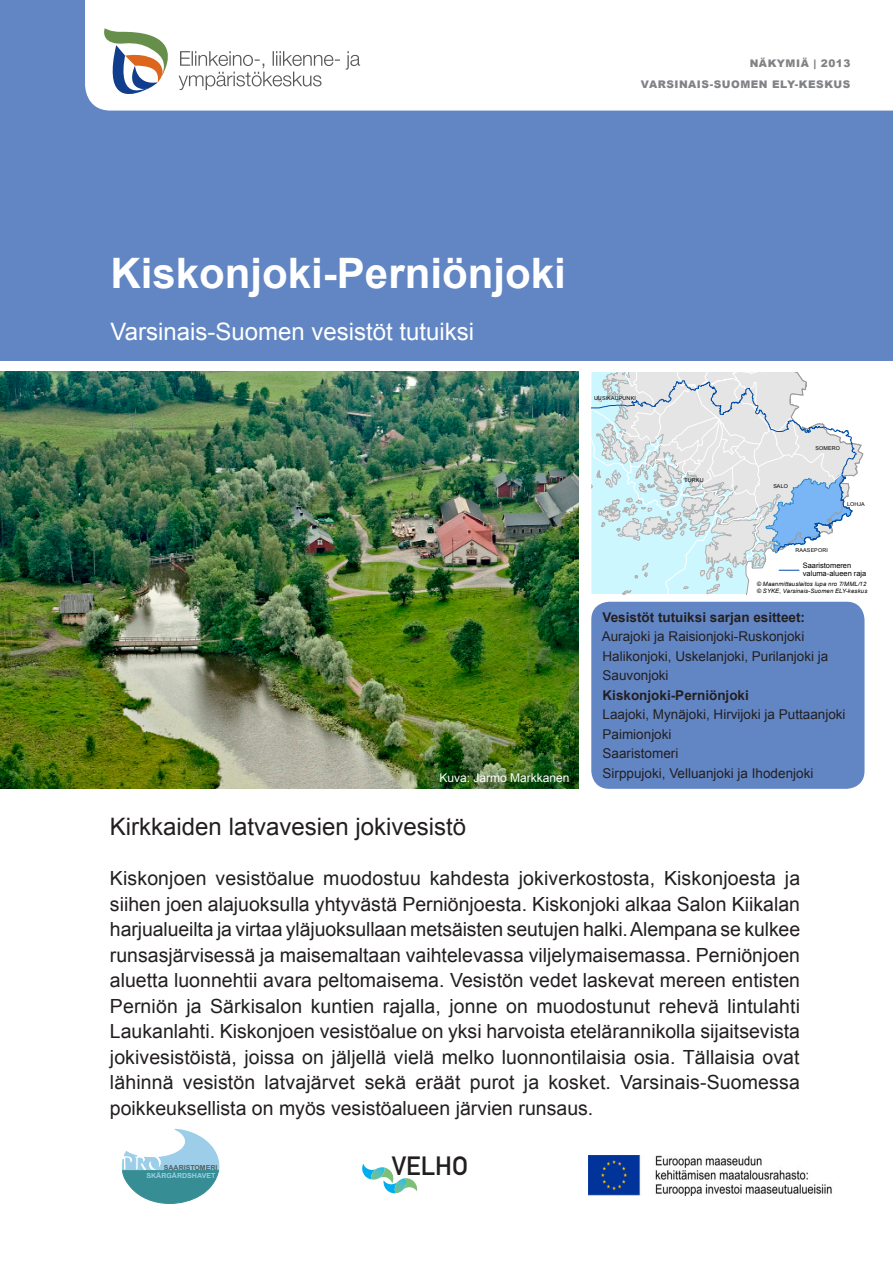
<style>
.page{position:relative;width:893px;height:1263px;background:#fff}
.page>*{position:absolute;margin:0;border:0;box-sizing:border-box;transform-origin:0 0}
.OTS_1_Kannet{font:700 42px "Arial";color:#fff}
.t1{font:26.1px "DIN Mittelschrift Alternate";color:#231f20}
.OTS_2{font:24px "Arial";color:#231f20}
.OTS_1_Kannet_alaotsi{font:24px "Arial";color:#fff}
.OTS_2-2{font:19.5px/25.5px "Arial";color:#231f20;text-align:justify}
.Leipis_eka_kpl{font:13.5px/19.5px "Arial";color:#231f20}
.Kuvateksti_taulukko{font:12px "Arial";color:#fff}
.sarjatunnus{font:900 10.5px/20.2px "Arial";letter-spacing:.05em;color:#808285;text-align:right}
.t2{font:7.5px/8.7px "Arial";letter-spacing:.005em;color:#000}
.t3{font:700 6.9px/7.5px "Arial";color:#9ccee9;text-align:right}
.t4{font:italic 6px/7.2px "Arial";letter-spacing:.03em;color:#000}
.t5{font:5.4px "Arial";color:#000}
.t6{font:5.4px "Arial";letter-spacing:.025em;color:#000}
.s1{font-weight:700}
.s2{color:#565d5d}
</style>
<div class="page">
<div style="left:1px;top:0;width:892px;height:360px;background:#6286c4"></div>
<div style="left:85px;top:0;width:808px;height:111px;background:#fff"></div>
<svg style="left:346px;top:51px;width:14px;height:19px"></svg>
<svg style="left:179px;top:51px;width:161px;height:39px;background:#e2e2e2"></svg>
<svg style="left:100px;top:28px;width:70px;height:70px;background:#bfc4bf"></svg>
<img style="left:0;top:371px;width:578px;height:418px">
<svg style="left:591px;top:372px;width:272px;height:223px"></svg>
<svg style="left:122px;top:1129px;width:97px;height:75px"></svg>
<svg style="left:362px;top:1163px;width:56px;height:30px"></svg>
<img style="left:589px;top:1155px;width:243px;height:40px">
<div style="left:591px;top:602px;width:273px;height:187px;background:#6286c4;border-radius:18px"></div>
<p class="sarjatunnus" style="left:641px;top:53px;width:211px">NÄKYMIÄ | 2013<br>VARSINAIS-SUOMEN ELY-KESKUS</p>
<p class="OTS_1_Kannet" style="left:111px;top:245px;width:457px">Kiskonjoki-Perniönjoki</p>
<p class="OTS_1_Kannet_alaotsi" style="left:111px;top:316px;width:365px">Varsinais-Suomen vesistöt tutuiksi</p>
<p class="Kuvateksti_taulukko" style="left:439px;top:770px;width:132px">Kuva: Jarmo Markkanen</p>
<p class="OTS_2" style="left:110px;top:810px;width:358px">Kirkkaiden latvavesien jokivesistö</p>
<p class="t5" style="left:594px;top:394px;width:43px">UUSIKAUPUNKI</p>
<p class="t5" style="left:684px;top:477px;width:21px">TURKU</p>
<p class="t5" style="left:773px;top:482px;width:16px">SALO</p>
<p class="t5" style="left:815px;top:444px;width:26px">SOMERO</p>
<p class="t5" style="left:847px;top:500px;width:19px">LOHJA</p>
<p class="t6" style="left:795px;top:546px;width:34px">RAASEPORI</p>
<p class="t2" style="left:803px;top:561px;width:65px">Saaristomeren valuma-alueen raja</p>
<p class="t4" style="left:757px;top:580px;width:112px">© Maanmittauslaitos lupa nro 7/MML/12 © SYKE, Varsinais-Suomen ELY-keskus</p>
<p class="Leipis_eka_kpl" style="left:602px;top:607px;width:245px"><span class="s1">Vesistöt tutuiksi sarjan esitteet:<br></span>Aurajoki ja Raisionjoki-Ruskonjoki<br>Halikonjoki, Uskelanjoki, Purilanjoki ja<br>Sauvonjoki<br><span class="s1">Kiskonjoki-Perniönjoki<br></span>Laajoki, Mynäjoki, Hirvijoki ja Puttaanjoki<br>Paimionjoki<br>Saaristomeri<br>Sirppujoki, Velluanjoki ja Ihodenjoki</p>
<p class="OTS_2-2" style="left:110px;top:866px;width:692px">Kiskonjoen vesistöalue muodostuu kahdesta jokiverkostosta, Kiskonjoesta ja siihen joen alajuoksulla yhtyvästä Perniönjoesta. Kiskonjoki alkaa Salon Kiikalan harjualueilta ja virtaa yläjuoksullaan metsäisten seutujen halki. Alempana se kulkee runsasjärvisessä ja maisemaltaan vaihtelevassa viljelymaisemassa. Perniönjoen aluetta luonnehtii avara peltomaisema. Vesistön vedet laskevat mereen entisten Perniön ja Särkisalon kuntien rajalla, jonne on muodostunut rehevä lintulahti Laukanlahti. Kiskonjoen vesistöalue on yksi harvoista etelärannikolla sijaitsevista jokivesistöistä, joissa on jäljellä vielä melko luonnontilaisia osia. Tällaisia ovat lähinnä vesistön latvajärvet sekä eräät purot ja kosket. Varsinais-Suomessa poikkeuksellista on myös vesistöalueen järvien runsaus.</p>
<p class="t3" style="left:146px;top:1164px;width:73px"><span class="s2">SAARISTOMERI<br></span>SKÄRGÅRDSHAVET</p>
<p class="t1" style="left:392px;top:1151px;width:78px">VELHO</p>
</div>
